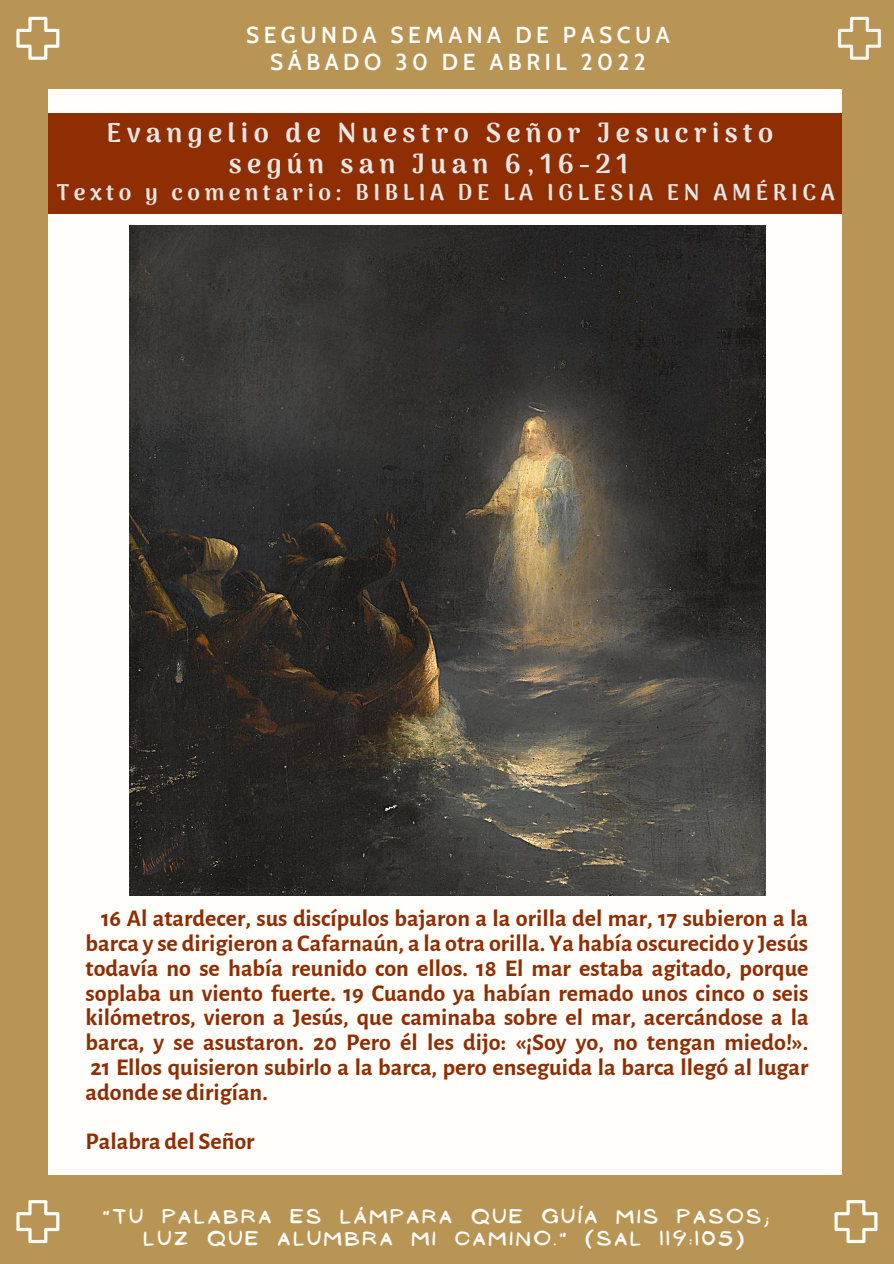
<style>
.page{position:relative;width:894px;height:1264px;background:#fff}
.page>*{position:absolute;margin:0;border:0;box-sizing:border-box;transform-origin:0 0}
.t1{font:900 27px "Arima Madurai";letter-spacing:.2em;color:#eae7e5}
.t2{font:700 24px/24.8px "Alegreya Sans";color:#8f2d03;text-align:justify}
.t3{font:900 22.5px "Arima Madurai";letter-spacing:.2em;color:#eae7e5}
.t4{font:600 22.5px "Cabin";letter-spacing:.2em;color:#fff}
.t5{font:17.85px "NF Ananias Bold";letter-spacing:.2em;color:#fffefa}
</style>
<div class="page">
<div style="left:0;top:0;width:893px;height:1263px;background:#b99555"></div>
<div style="left:49px;top:89px;width:792px;height:1086px;background:#fffefa"></div>
<div style="left:49px;top:113px;width:792px;height:101px;background:#8f2d03"></div>
<svg style="left:16px;top:17px;width:43px;height:43px"></svg>
<svg style="left:834px;top:1200px;width:43px;height:42px"></svg>
<svg style="left:16px;top:1200px;width:43px;height:42px"></svg>
<svg style="left:838px;top:17px;width:42px;height:43px"></svg>
<img style="left:129px;top:225px;width:636px;height:670px">
<p class="t4" style="left:246px;top:21px;width:425px">SEGUNDA SEMANA DE PASCUA</p>
<p class="t4" style="left:270px;top:48px;width:377px">SÁBADO 30 DE ABRIL 2022</p>
<p class="t1" style="left:106px;top:116px;width:668px">Evangelio de Nuestro Señor Jesucristo</p>
<p class="t1" style="left:229px;top:148px;width:401px">según san Juan 6,16-21</p>
<p class="t3" style="left:57px;top:179px;width:779px">Texto y comentario: BIBLIA DE LA IGLESIA EN AMÉRICA</p>
<p class="t2" style="left:86px;top:906px;width:724px;text-indent:15px">16 Al atardecer, sus discípulos bajaron a la orilla del mar, 17 subieron a la barca y se dirigieron a Cafarnaún, a la otra orilla. Ya había oscurecido y Jesús todavía no se había reunido con ellos. 18 El mar estaba agitado, porque soplaba un viento fuerte. 19 Cuando ya habían remado unos cinco o seis kilómetros, vieron a Jesús, que caminaba sobre el mar, acercándose a la barca, y se asustaron. 20 Pero él les dijo: «¡Soy yo, no tengan miedo!».<br>21 Ellos quisieron subirlo a la barca, pero enseguida la barca llegó al lugar adonde se dirigían.</p>
<p class="t2" style="left:86px;top:1129px;width:170px">Palabra del Señor</p>
<p class="t5" style="left:103px;top:1206px;width:666px">"TU PALABRA ES LÁMPARA QUE GUÍA MIS PASOS;</p>
<p class="t5" style="left:144px;top:1227px;width:601px">LUZ QUE ALUMBRA MI CAMINO." (SAL 119:105)</p>
</div>
